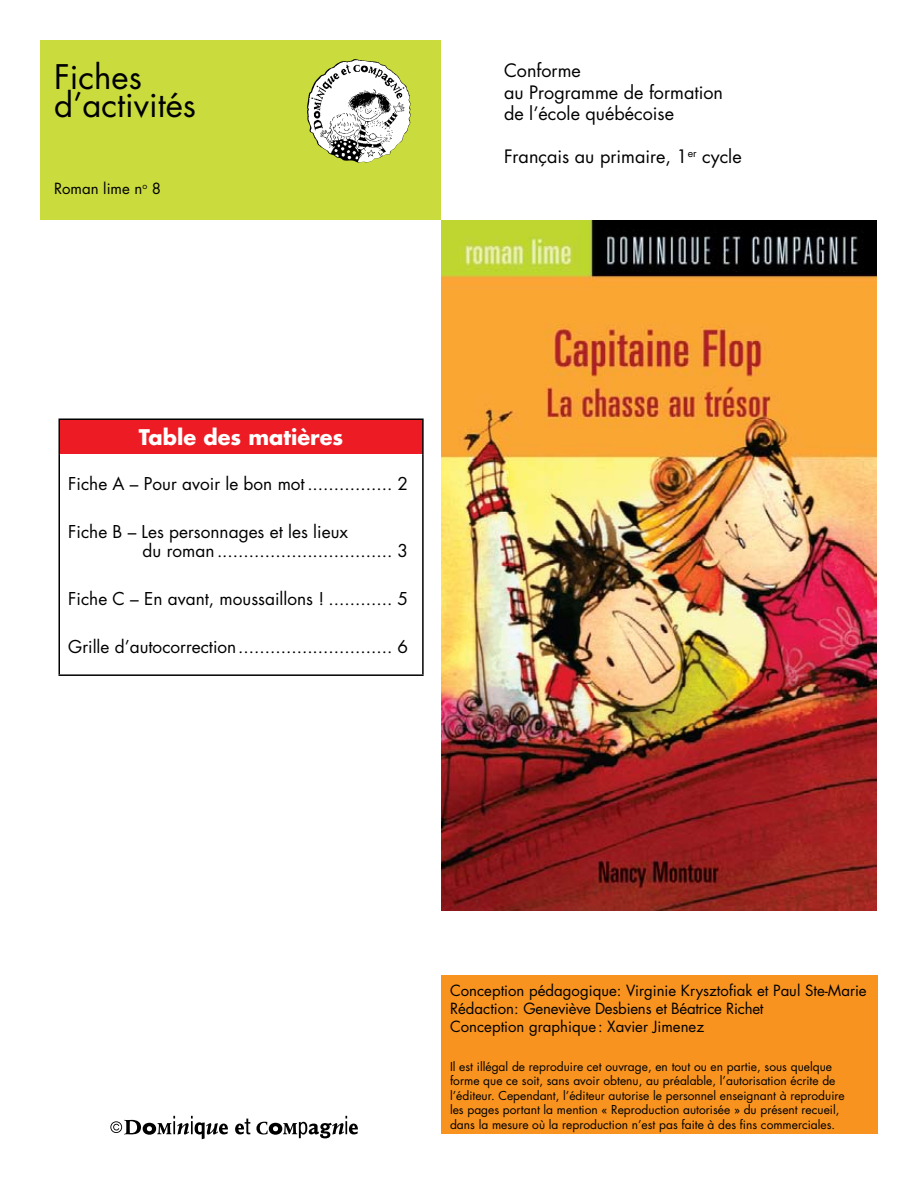
<style>
.page{position:relative;width:918px;height:1188px;background:#fff}
.page>*{position:absolute;margin:0;border:0;box-sizing:border-box;transform-origin:0 0}
.t1{font:33px/28.5px "Futura";color:#000}
.t2{font:700 21px "Futura";color:#fff}
.t3{font:18px/21.6px "Futura";color:#000}
.t4{font:17.25px/19.5px "Futura";color:#000}
.t5{font:15px/18px "Futura";color:#000}
.t6{font:12px/14.4px "Futura";color:#000}
</style>
<div class="page">
<div style="left:59px;top:419px;width:364px;height:35px;background:#ed1c24"></div>
<hr style="left:58px;top:418px;width:366px;height:2px;background:#000">
<hr style="left:58px;top:420px;width:2px;height:34px;background:#000">
<hr style="left:422px;top:420px;width:2px;height:34px;background:#000">
<hr style="left:58px;top:454px;width:2px;height:220px;background:#000">
<hr style="left:422px;top:454px;width:2px;height:220px;background:#000">
<hr style="left:58px;top:674px;width:366px;height:2px;background:#000">
<div style="left:40px;top:40px;width:401px;height:180px;background:#cadb3e"></div>
<img style="left:307px;top:59px;width:104px;height:104px">
<svg style="left:235px;top:1119px;width:15px;height:15px"></svg>
<svg style="left:256px;top:1116px;width:102px;height:22px"></svg>
<svg style="left:110px;top:1116px;width:118px;height:23px"></svg>
<div style="left:441px;top:975px;width:437px;height:159px;background:#f7931e"></div>
<img style="left:441px;top:221px;width:436px;height:689px">
<h1 class="t1" style="left:54px;top:62px;width:144px">Fiches d’activités</h1>
<p class="t5" style="left:54px;top:179px;width:109px">Roman lime n<sup>o</sup> 8</p>
<h2 class="t2" style="left:139px;top:423px;width:206px">Table des matières</h2>
<h3 class="t4" style="left:68px;top:474px;width:341px">Fiche A – Pour avoir le bon mot................ 2</h3>
<h3 class="t4" style="left:143px;top:521px;width:267px;text-indent:-74px">Fiche B – Les personnages et les lieux<br>du roman ................................. 3</h3>
<h3 class="t4" style="left:68px;top:589px;width:341px">Fiche C – En avant, moussaillons ! ............ 5</h3>
<h3 class="t4" style="left:68px;top:636px;width:341px">Grille d’autocorrection............................. 6</h3>
<h3 class="t3" style="left:504px;top:59px;width:221px">Conforme<br>au Programme de formation de l’école québécoise</h3>
<h3 class="t3" style="left:504px;top:146px;width:239px">Français au primaire, 1<sup>er</sup> cycle</h3>
<p class="t5" style="left:450px;top:981px;width:418px">Conception pédagogique: Virginie Krysztofiak et Paul Ste-Marie<br>Rédaction: Geneviève Desbiens et Béatrice Richet<br>Conception graphique: Xavier Jimenez</p>
<p class="t6" style="left:450px;top:1059px;width:396px">Il est illégal de reproduire cet ouvrage, en tout ou en partie, sous quelque forme que ce soit, sans avoir obtenu, au préalable, l’autorisation écrite de l’éditeur. Cependant, l’éditeur autorise le personnel enseignant à reproduire les pages portant la mention « Reproduction autorisée » du présent recueil, dans la mesure où la reproduction n’est pas faite à des fins commerciales.</p>
</div>
